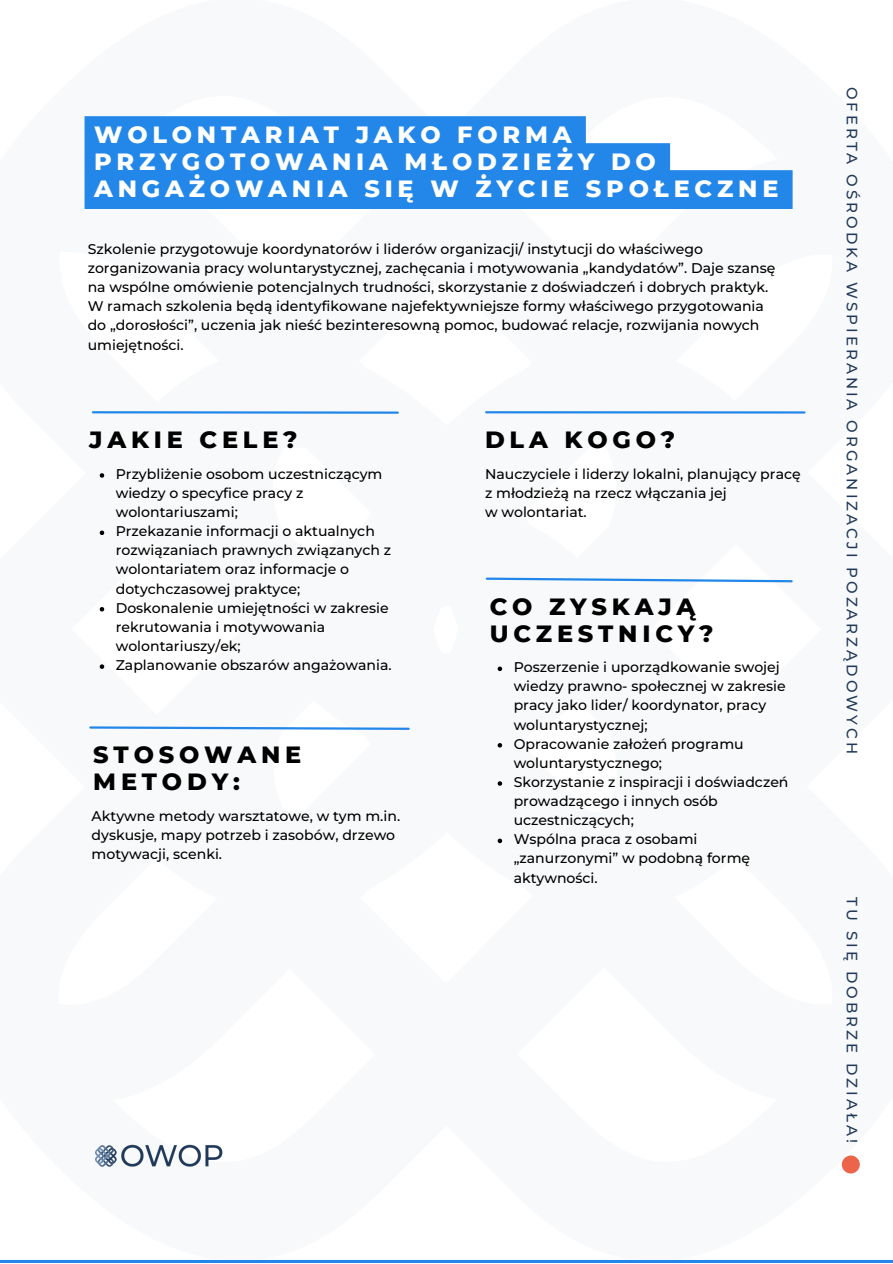
<style>
.page{position:relative;width:893px;height:1264px;background:#fff}
.page>*{position:absolute;margin:0;border:0;box-sizing:border-box;transform-origin:0 0}
.t1{font:800 24px/27px "Montserrat";letter-spacing:.2em;color:#fff}
.t2{font:800 24px/27px "Montserrat";letter-spacing:.2em;color:#000}
.t3{font:500 15px "Montserrat";letter-spacing:.2em;color:#203958}
.t4{font:500 14.1px/19px "Montserrat";color:#000}
</style>
<div class="page">
<img style="left:96px;top:1144px;width:127px;height:23px">
<svg style="left:841px;top:1155px;width:18px;height:18px"></svg>
<hr style="left:486px;top:411px;width:318px;height:2px;background:#2387ea">
<hr style="left:93px;top:411px;width:305px;height:3px;background:#2387ea">
<svg style="left:100px;top:473px;width:4px;height:4px"></svg>
<svg style="left:100px;top:530px;width:4px;height:5px"></svg>
<svg style="left:100px;top:607px;width:4px;height:4px"></svg>
<svg style="left:100px;top:664px;width:4px;height:5px"></svg>
<svg style="left:485px;top:577px;width:308px;height:6px"></svg>
<svg style="left:497px;top:666px;width:5px;height:5px"></svg>
<svg style="left:497px;top:743px;width:5px;height:4px"></svg>
<svg style="left:497px;top:781px;width:5px;height:4px"></svg>
<svg style="left:497px;top:838px;width:5px;height:5px"></svg>
<hr style="left:0;top:1260px;width:892px;height:2px;background:#2387ea">
<svg style="left:89px;top:726px;width:321px;height:4px"></svg>
<svg style="left:85px;top:116px;width:707px;height:93px;background:#4097ec"></svg>
<p class="t1" style="left:94px;top:121px;width:685px">WOLONTARIAT JAKO FORMA<br>PRZYGOTOWANIA MŁODZIEŻY DO<br>ANGAŻOWANIA SIĘ W ŻYCIE SPOŁECZNE</p>
<p class="t4" style="left:88px;top:239px;width:689px">Szkolenie przygotowuje koordynatorów i liderów organizacji/ instytucji do właściwego zorganizowania pracy woluntarystycznej, zachęcania i motywowania „kandydatów”. Daje szansę</p>
<p class="t4" style="left:88px;top:278px;width:682px">na wspólne omówienie potencjalnych trudności, skorzystanie z doświadczeń i dobrych praktyk.</p>
<p class="t4" style="left:88px;top:297px;width:677px">W ramach szkolenia będą identyfikowane najefektywniejsze formy właściwego przygotowania</p>
<p class="t4" style="left:88px;top:316px;width:673px">do „dorosłości”, uczenia jak nieść bezinteresowną pomoc, budować relacje, rozwijania nowych umiejętności.</p>
<p class="t2" style="left:89px;top:426px;width:210px">JAKIE CELE?</p>
<p class="t4" style="left:116px;top:464px;width:268px">Przybliżenie osobom uczestniczącym wiedzy o specyfice pracy z wolontariuszami;</p>
<p class="t4" style="left:116px;top:521px;width:277px">Przekazanie informacji o aktualnych rozwiązaniach prawnych związanych z wolontariatem oraz informacje o dotychczasowej praktyce;</p>
<p class="t4" style="left:116px;top:598px;width:274px">Doskonalenie umiejętności w zakresie rekrutowania i motywowania wolontariuszy/ek;</p>
<p class="t4" style="left:116px;top:655px;width:277px">Zaplanowanie obszarów angażowania.</p>
<p class="t4" style="left:513px;top:657px;width:273px">Poszerzenie i uporządkowanie swojej wiedzy prawno- społecznej w zakresie pracy jako lider/ koordynator, pracy woluntarystycznej;</p>
<p class="t4" style="left:513px;top:734px;width:231px">Opracowanie założeń programu woluntarystycznego;</p>
<p class="t4" style="left:513px;top:772px;width:276px">Skorzystanie z inspiracji i doświadczeń prowadzącego i innych osób uczestniczących;</p>
<p class="t4" style="left:513px;top:829px;width:238px">Wspólna praca z osobami „zanurzonymi” w podobną formę aktywności.</p>
<p class="t2" style="left:485px;top:426px;width:191px">DLA KOGO?</p>
<p class="t4" style="left:485px;top:464px;width:317px">Nauczyciele i liderzy lokalni, planujący pracę z młodzieżą na rzecz włączania jej</p>
<p class="t4" style="left:485px;top:502px;width:103px">w wolontariat.</p>
<p class="t2" style="left:489px;top:592px;width:225px">CO ZYSKAJĄ<br>UCZESTNICY?</p>
<p class="t2" style="left:93px;top:741px;width:209px">STOSOWANE<br>METODY:</p>
<p class="t4" style="left:92px;top:806px;width:310px">Aktywne metody warsztatowe, w tym m.in. dyskusje, mapy potrzeb i zasobów, drzewo motywacji, scenki.</p>
<p class="t3" style="left:861px;top:87px;width:668px;rotate:90deg">OFERTA OŚRODKA WSPIERANIA ORGANIZACJI POZARZĄDOWYCH</p>
<p class="t3" style="left:861px;top:897px;width:247px;rotate:90deg">TU SIĘ DOBRZE DZIAŁA!</p>
</div>
